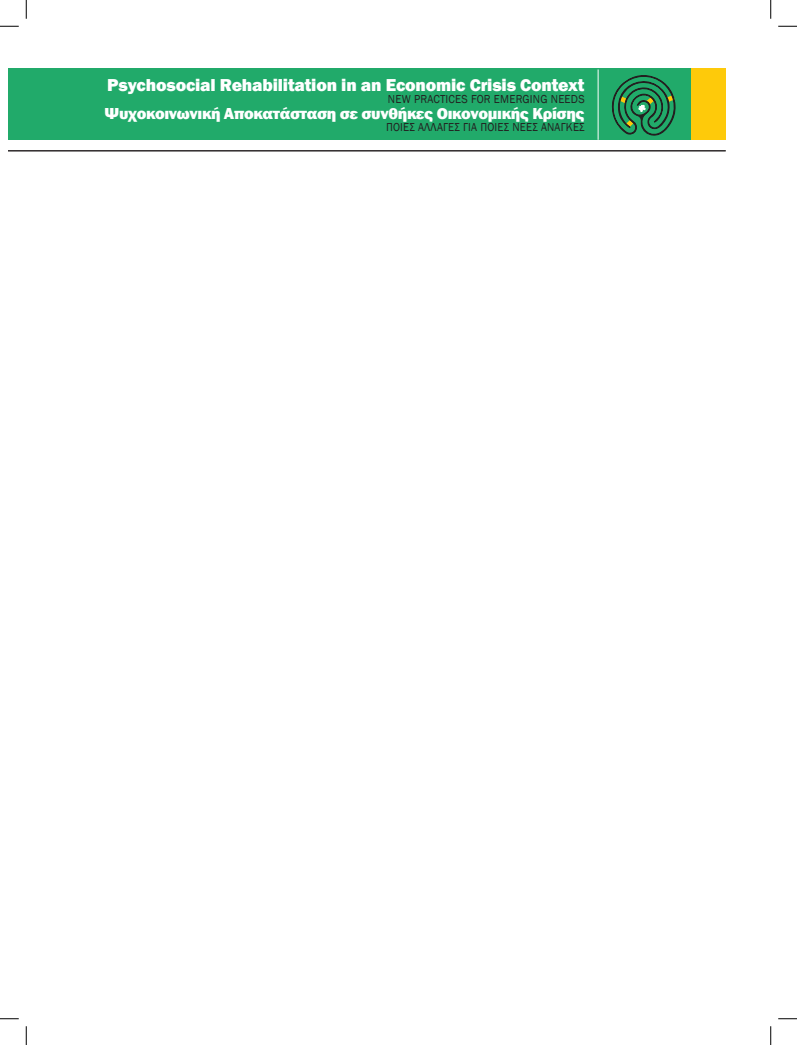
<style>
.page{position:relative;width:797px;height:1045px;background:#fff}
.page>*{position:absolute;margin:0;border:0;box-sizing:border-box;transform-origin:0 0}
.t1{font:800 17.75px "Franklin Gothic";letter-spacing:-.01em;color:#fff}
.t2{font:800 16.38px "Franklin Gothic";letter-spacing:-.02em;color:#fff}
.t3{font:11.88px "Franklin Gothic";letter-spacing:.02em;color:#231f20;scale:.93 1}
</style>
<div class="page">
<div style="left:9px;top:69px;width:17px;height:71px;background:#21aa6a"></div>
<div style="left:26px;top:69px;width:683px;height:71px;background:#21aa6a"></div>
<div style="left:691px;top:69px;width:34px;height:71px;background:#feca0a"></div>
<hr style="left:9px;top:150px;width:716px;height:1px;background:#231f20">
<hr style="left:597px;top:69px;width:1px;height:71px;background:#fff">
<svg style="left:611px;top:75px;width:64px;height:61px"></svg>
<svg style="left:0;top:25px;width:19px;height:2px"></svg>
<svg style="left:778px;top:25px;width:19px;height:2px"></svg>
<svg style="left:0;top:1018px;width:19px;height:1px"></svg>
<svg style="left:778px;top:1018px;width:19px;height:1px"></svg>
<svg style="left:25px;top:0;width:2px;height:19px"></svg>
<svg style="left:25px;top:1026px;width:2px;height:19px"></svg>
<svg style="left:770px;top:0;width:1px;height:19px"></svg>
<svg style="left:770px;top:1026px;width:1px;height:19px"></svg>
<h1 class="t1" style="left:107px;top:74px;width:479px">Psychosocial Rehabilitation in an Economic Crisis Context</h1>
<p class="t3" style="left:388px;top:92px;width:205px">NEW PRACTICES FOR EM ERG ING NEEDS</p>
<h2 class="t2" style="left:105px;top:103px;width:481px">Ψυχοκοινωνική Αποκατάσταση σε συνθήκες Οικονομικής Κρίσης</h2>
<p class="t3" style="left:386px;top:120px;width:215px">ΠΟΙΕΣ ΑΛΛΑΓΈΣ ΓΙΑ Π ΟΙΕΣ ΝΈΕΣ ΑΝΆΓΚΕΣ</p>
</div>
